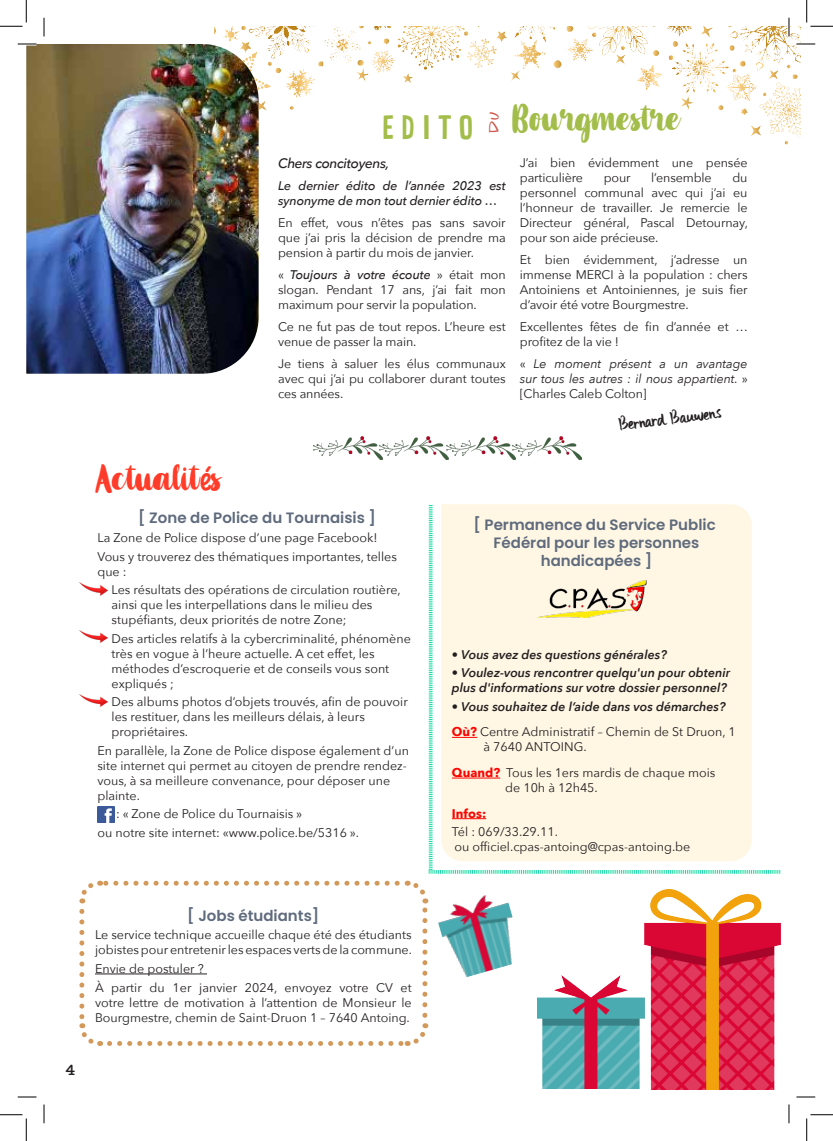
<style>
.page{position:relative;width:833px;height:1141px;background:#fff}
.page>*{position:absolute;margin:0;border:0;box-sizing:border-box;transform-origin:0 0}
.t1{font:31.25px "Mahoni Free Personal Use";color:#a3bd4a}
.t2{font:31.25px "Mahoni Free Personal Use";color:#ff3c29}
.t3{font:30px "Prater Sans Pro";color:#a3bd4a}
.t4{font:20px "DK Uncle Edward";color:#231f20}
.t5{font:300 16.25px "Chantal";color:#ce594c}
.t6{font:600 15px/18px "Poppins";color:#5f6b7d;text-align:center}
.t7{font:600 15px "American Typewriter";color:#231f20}
.t8{font:italic 500 13.75px "Avenir Next";letter-spacing:-.03em;color:#231f20}
.t9{font:12.5px/15px "Avenir Next";color:#231f20}
.t10{font:italic 600 12.5px "Avenir Next";color:#231f20}
.t11{font:italic 12.5px/15px "Avenir Next";letter-spacing:-.01em;color:#231f20;text-align:justify}
.t12{font:italic 500 12.5px/15px "Avenir Next";letter-spacing:-.01em;color:#231f20}
.t13{font:700 12.5px "Avenir Next";color:#fb0400}
.s1{font-family:"Marker Felt";font-weight:100;font-size:30px}
.s2{font-weight:500;font-style:italic}
.s3{font-style:normal}
.s4{font-weight:700;color:#fb0400}
</style>
<div class="page">
<img style="left:214px;top:26px;width:585px;height:118px">
<img style="left:80px;top:583px;width:27px;height:12px">
<img style="left:79px;top:630px;width:28px;height:13px">
<img style="left:79px;top:694px;width:28px;height:13px">
<img style="left:97px;top:806px;width:17px;height:16px">
<hr style="left:95px;top:973px;width:112px;height:1px;background:#231f20">
<svg style="left:79px;top:911px;width:22px;height:135px"></svg>
<svg style="left:109px;top:1023px;width:320px;height:23px"></svg>
<svg style="left:405px;top:505px;width:374px;height:510px"></svg>
<svg style="left:79px;top:880px;width:318px;height:23px"></svg>
<img style="left:26px;top:44px;width:232px;height:329px">
<img style="left:644px;top:889px;width:135px;height:200px">
<img style="left:537px;top:975px;width:107px;height:113px">
<img style="left:434px;top:889px;width:90px;height:91px">
<img style="left:313px;top:437px;width:268px;height:22px">
<svg style="left:18px;top:43px;width:18px;height:3px"></svg>
<svg style="left:796px;top:42px;width:18px;height:4px"></svg>
<svg style="left:43px;top:18px;width:1px;height:18px"></svg>
<svg style="left:43px;top:1104px;width:1px;height:19px"></svg>
<svg style="left:786px;top:18px;width:4px;height:18px"></svg>
<svg style="left:789px;top:1104px;width:1px;height:19px"></svg>
<svg style="left:18px;top:44px;width:18px;height:1px"></svg>
<svg style="left:796px;top:44px;width:18px;height:1px"></svg>
<svg style="left:18px;top:1096px;width:18px;height:1px"></svg>
<svg style="left:796px;top:1096px;width:18px;height:1px"></svg>
<svg style="left:44px;top:18px;width:1px;height:18px"></svg>
<svg style="left:44px;top:1104px;width:1px;height:19px"></svg>
<svg style="left:788px;top:18px;width:1px;height:18px"></svg>
<svg style="left:788px;top:1104px;width:1px;height:19px"></svg>
<svg style="left:0;top:0;width:27px;height:27px"></svg>
<svg style="left:0;top:1114px;width:27px;height:26px"></svg>
<svg style="left:806px;top:0;width:26px;height:27px"></svg>
<svg style="left:806px;top:1114px;width:26px;height:26px"></svg>
<p class="t3" style="left:382px;top:108px;width:92px">EDITO</p>
<p class="t5" style="left:484px;top:133px;width:23px;rotate:-90deg">du</p>
<p class="t1" style="left:512px;top:103px;width:169px">Bourgmestre</p>
<p class="t2" style="left:95px;top:463px;width:127px">Actualit<span class="s1">é</span>s</p>
<p class="t8" style="left:278px;top:151px;width:113px">Chers concitoyens,</p>
<p class="t12" style="left:278px;top:177px;width:229px">Le dernier édito de l’année 2023 est synonyme de mon tout dernier édito …</p>
<p class="t9" style="left:278px;top:215px;width:229px;text-align:justify">En effet, vous n’êtes pas sans savoir que j’ai pris la décision de prendre ma pension à partir du mois de janvier.</p>
<p class="t9" style="left:278px;top:267px;width:229px;text-align:justify">« <span class="s2">Toujours à votre écoute</span> » était mon slogan. Pendant 17 ans, j’ai fait mon maximum pour servir la population.</p>
<p class="t9" style="left:278px;top:319px;width:229px">Ce ne fut pas de tout repos. L’heure est venue de passer la main.</p>
<p class="t9" style="left:278px;top:356px;width:229px;text-align:justify">Je tiens à saluer les élus communaux avec qui j’ai pu collaborer durant toutes ces années.</p>
<p class="t9" style="left:519px;top:154px;width:229px">J’ai bien évidemment une pensée particulière</p>
<p class="t9" style="left:519px;top:169px;width:229px;text-align:justify;text-indent:212px">du personnel communal avec qui j’ai eu l’honneur de travailler. Je remercie le Directeur général, Pascal Detournay, pour son aide précieuse.</p>
<p class="t9" style="left:519px;top:251px;width:229px;text-align:justify">Et bien évidemment, j’adresse un immense MERCI à la population : chers Antoiniens et Antoiniennes, je suis fier d’avoir été votre Bourgmestre.</p>
<p class="t9" style="left:519px;top:318px;width:229px">Excellentes fêtes de fin d’année et … profitez de la vie !</p>
<p class="t11" style="left:519px;top:355px;width:229px"><span class="s3">«</span> Le moment présent a un avantage sur tous les autres : il nous appartient. <span class="s3">» [Charles Caleb Colton]</span></p>
<p class="t9" style="left:603px;top:169px;width:28px">pour</p>
<p class="t9" style="left:651px;top:169px;width:62px">l’ensemble</p>
<p class="t4" style="left:617px;top:413px;width:105px;rotate:-7deg">Bernard Bauwens</p>
<p class="t6" style="left:138px;top:509px;width:239px">[ Zone de Police du Tournaisis ]</p>
<p class="t9" style="left:97px;top:529px;width:281px">La Zone de Police dispose d’une page Facebook!</p>
<p class="t9" style="left:97px;top:548px;width:301px">Vous y trouverez des thématiques importantes, telles que :</p>
<p class="t9" style="left:111px;top:581px;width:290px">Les résultats des opérations de circulation routière, ainsi que les interpellations dans le milieu des stupéfiants, deux priorités de notre Zone;</p>
<p class="t9" style="left:111px;top:630px;width:300px">Des articles relatifs à la cybercriminalité, phénomène très en vogue à l’heure actuelle. A cet effet, les méthodes d’escroquerie et de conseils vous sont expliqués ;</p>
<p class="t9" style="left:111px;top:693px;width:297px">Des albums photos d’objets trouvés, afin de pouvoir les restituer, dans les meilleurs délais, à leurs propriétaires.</p>
<p class="t9" style="left:97px;top:742px;width:313px">En parallèle, la Zone de Police dispose également d’un site internet qui permet au citoyen de prendre rendez&shy;vous, à sa meilleure convenance, pour déposer une plainte.</p>
<p class="t9" style="left:116px;top:806px;width:187px">: « Zone de Police du Tournaisis »</p>
<p class="t9" style="left:97px;top:824px;width:263px">ou notre site internet: «www.police.be/5316 ».</p>
<p class="t6" style="left:473px;top:515px;width:243px">[ Permanence du Service Public<br>Fédéral pour les personnes handicapées ]</p>
<p class="t10" style="left:451px;top:643px;width:216px">• Vous avez des questions générales?</p>
<p class="t10" style="left:451px;top:662px;width:279px">• Voulez-vous rencontrer quelqu'un pour obtenir</p>
<p class="t10" style="left:451px;top:677px;width:276px">plus d'informations sur votre dossier personnel?</p>
<p class="t10" style="left:451px;top:695px;width:275px">• Vous souhaitez de l’aide dans vos démarches?</p>
<p class="t9" style="left:451px;top:724px;width:285px"><span class="s4">Où?</span> Centre Administratif – Chemin de St Druon, 1</p>
<p class="t9" style="left:483px;top:739px;width:105px">à 7640 ANTOING.</p>
<p class="t9" style="left:451px;top:764px;width:265px"><span class="s4">Quand?</span> Tous les 1ers mardis de chaque mois</p>
<p class="t9" style="left:505px;top:779px;width:94px">de 10h à 12h45.</p>
<p class="t13" style="left:451px;top:802px;width:36px">Infos:</p>
<p class="t9" style="left:451px;top:823px;width:107px">Tél : 069/33.29.11.</p>
<p class="t9" style="left:454px;top:838px;width:237px">ou officiel.cpas-antoing@cpas-antoing.be</p>
<p class="t7" style="left:66px;top:1057px;width:11px">4</p>
<p class="t6" style="left:187px;top:906px;width:133px">[ Jobs étudiants]</p>
<p class="t9" style="left:95px;top:926px;width:318px">Le service technique accueille chaque été des étudiants jobistes pour entretenir les espaces verts de la commune.</p>
<p class="t9" style="left:95px;top:960px;width:110px">Envie de postuler ?</p>
<p class="t9" style="left:95px;top:979px;width:318px;text-align:justify">À partir du 1er janvier 2024, envoyez votre CV et votre lettre de motivation à l’attention de Monsieur le Bourgmestre, chemin de Saint-Druon 1 – 7640 Antoing.</p>
</div>
